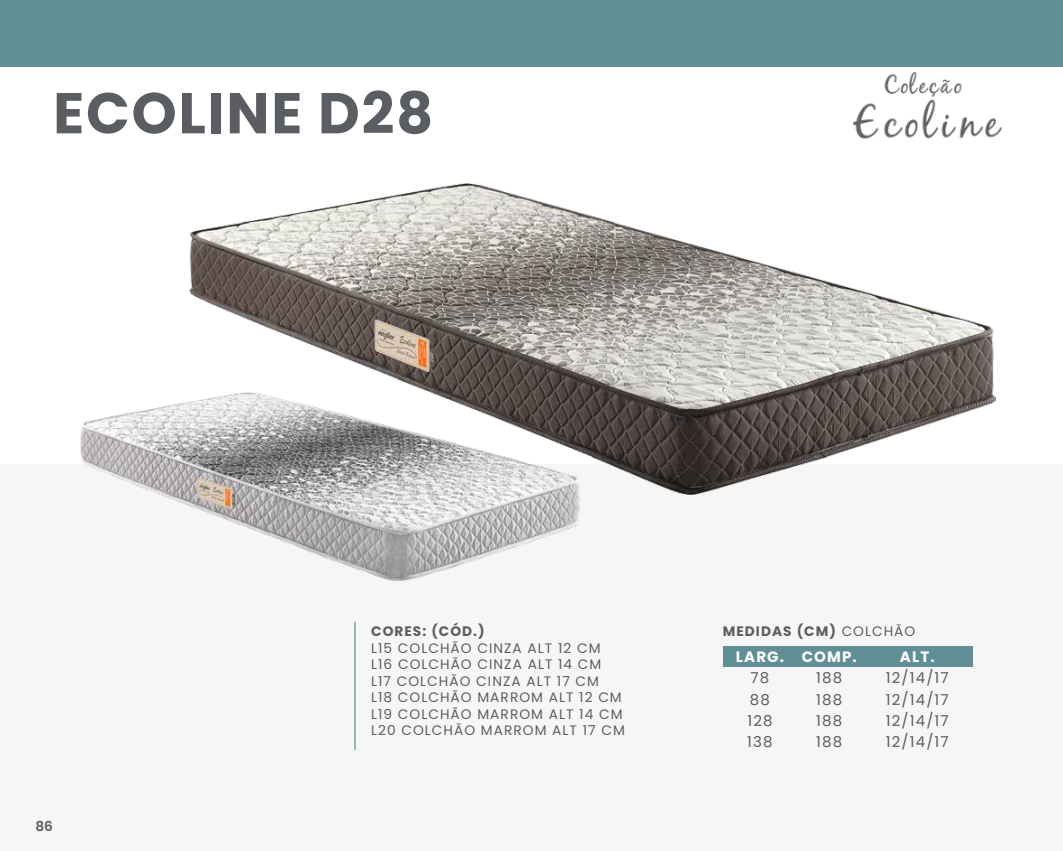
<style>
.page{position:relative;width:1063px;height:851px;background:#fff}
.page>*{position:absolute;margin:0;border:0;box-sizing:border-box;transform-origin:0 0}
.t1{font:700 57.5px "Poppins";letter-spacing:.03em;color:#5a5e63}
.t2{font:15px/21.2px "Poppins";letter-spacing:.075em;color:#5a5e63;text-align:justify}
.t3{font:700 15px "Poppins";letter-spacing:.075em;color:#fff}
.t4{font:13.75px/16.5px "Poppins";letter-spacing:.075em;color:#5a5e63}
.t5{font:700 13.75px "Poppins";letter-spacing:.075em;color:#5a5e63}
.t6{font:600 13.75px "Poppins";color:#5a5e63}
.s1{font-weight:400}
</style>
<div class="page">
<div style="left:0;top:0;width:1063px;height:66px;background:#618f96"></div>
<img style="left:853px;top:73px;width:149px;height:66px">
<div style="left:0;top:464px;width:1063px;height:386px;background:#f7f6f7"></div>
<img style="left:80px;top:401px;width:499px;height:180px">
<img style="left:190px;top:184px;width:806px;height:310px">
<div style="left:723px;top:646px;width:250px;height:20px;background:#618f96"></div>
<hr style="left:354px;top:621px;width:2px;height:128px;background:#618f96">
<h1 class="t1" style="left:53px;top:80px;width:382px">ECOLINE D28</h1>
<p class="t6" style="left:35px;top:817px;width:19px">86</p>
<p class="t5" style="left:371px;top:623px;width:115px">CORES: (CÓD.)</p>
<p class="t4" style="left:371px;top:639px;width:255px">L15 COLCHÃO CINZA ALT 12 CM<br>L16 COLCHÃO CINZA ALT 14 CM<br>L17 COLCHÃO CINZA ALT 17 CM<br>L18 COLCHÃO MARROM ALT 12 CM<br>L19 COLCHÃO MARROM ALT 14 CM<br>L20 COLCHÃO MARROM ALT 17 CM</p>
<p class="t5" style="left:723px;top:623px;width:194px">MEDIDAS (CM) <span class="s1">COLCHÃO</span></p>
<p class="t3" style="left:736px;top:648px;width:50px">LARG.</p>
<p class="t2" style="left:747px;top:667px;width:27px;text-align:left">78<br>88<br>128<br>138</p>
<p class="t3" style="left:802px;top:648px;width:57px">COMP.</p>
<p class="t2" style="left:816px;top:667px;width:27px">188<br>188<br>188<br>188</p>
<p class="t3" style="left:900px;top:648px;width:36px">ALT.</p>
<p class="t2" style="left:886px;top:667px;width:64px">12/14/17<br>12/14/17<br>12/14/17<br>12/14/17</p>
</div>
